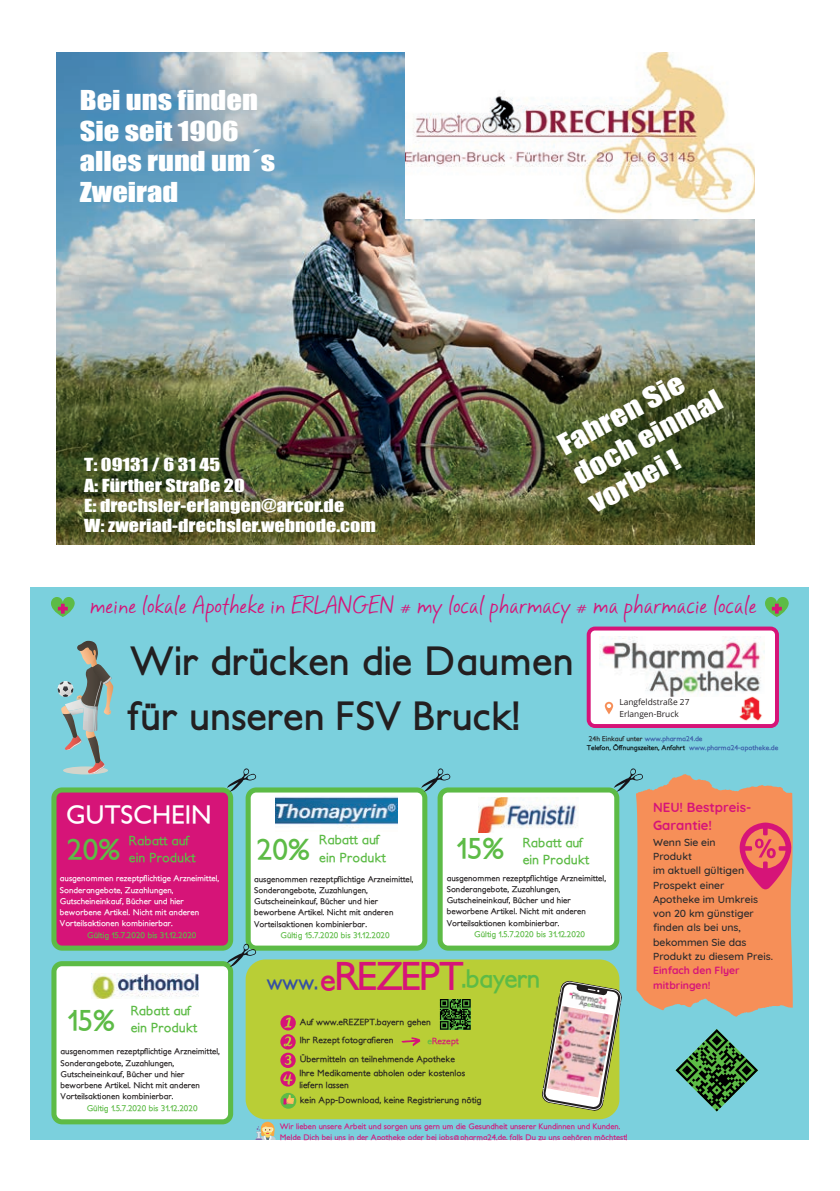
<style>
.page{position:relative;width:840px;height:1191px;background:#fff}
.page>*{position:absolute;margin:0;border:0;box-sizing:border-box;transform-origin:0 0}
.t1{font:700 39px/54.4px "Petita";color:#231f20}
.t2{font:700 28.4px "Petita";color:#5dbb46}
.t3{font:26.6px/32.6px "Impact";color:#fff;scale:1.21 1}
.t4{font:25.2px/30.8px "Impact";color:#fff;scale:1.21 1}
.t5{font:700 25.2px "Petita";letter-spacing:-.025em;color:#5dbb46}
.t6{font:700 25px "Petita";color:#fff}
.t7{font:22.2px "Mayfield";color:#d61478}
.t8{font:16.6px/20.2px "Impact";color:#fff;scale:1.21 1}
.t9{font:700 13.2px/18.2px "Quicksand";color:#d61478}
.t10{font:700 13px/17.2px "Petita";color:#5dbb46}
.t11{font:500 10.4px/14.2px "Quicksand";color:#292a2d}
.t12{font:700 10.4px "Quicksand";color:#d61478}
.t13{font:700 8.8px/12.2px "Petita";color:#231f20}
.t14{font:700 8.8px "Petita";color:#d61478}
.t15{font:8.4px/11.6px "Open Sans";color:#231f20}
.t16{font:700 8.2px/11.2px "Petita";color:#231f20}
.t17{font:700 8.2px/11.2px "Petita";color:#fff}
.t18{font:700 8.2px "Petita";color:#5dbb46}
.t19{font:700 7.8px/10.8px "Petita";color:#d61478}
.t20{font:700 6.8px/9.4px "Petita";color:#3651a2}
.s1{color:#231f20}
.s2{color:#000001}
.s3{font-size:20.2px;color:#3651a2}
.s4{font-size:30.2px;color:#d61478}
.s5{font-size:38.2px;color:#d61478}
.s6{color:#5dbb46}
</style>
<div class="page">
<img style="left:57px;top:52px;width:697px;height:493px">
<img style="left:405px;top:52px;width:349px;height:166px">
<div style="left:31px;top:588px;width:777px;height:552px;background:#7bd0dd"></div>
<svg style="left:51px;top:597px;width:24px;height:20px"></svg>
<svg style="left:765px;top:597px;width:23px;height:20px"></svg>
<svg style="left:51px;top:626px;width:740px;height:514px"></svg>
<h3 class="t4" style="left:80px;top:84px;width:163px">Bei uns finden<br>Sie seit 1906 alles rund um´s<br>Zweirad</h3>
<h3 class="t8" style="left:84px;top:454px;width:242px">T: 09131 / 6 31 45<br>A: Fürther Straße 20<br>E: drechsler-erlangen@arcor.de<br>W: zweriad-drechsler.webnode.com</h3>
<h3 class="t3" style="left:551px;top:431px;width:137px;rotate:-28deg">Fahren Sie doch einmal vorbei !</h3>
<h3 class="t7" style="left:90px;top:590px;width:668px">meine lokale Apotheke in ERLANGEN # my local pharmacy # ma pharmacie locale</h3>
<h1 class="t1" style="left:130px;top:635px;width:445px">Wir drücken die Daumen für unseren FSV Bruck!</h1>
<p class="t15" style="left:619px;top:696px;width:72px">Langfeldstraße 27<br>Erlangen-Bruck</p>
<p class="t20" style="left:586px;top:734px;width:193px;text-indent:2px"><span class="s1">24h Einkauf unter</span> www.pharma24.de<br><span class="s2">Telefon, Öffnungszeiten, Anfahrt</span> www.pharma24-apotheke.de</p>
<h3 class="t6" style="left:66px;top:799px;width:148px">GUTSCHEIN</h3>
<h3 class="t10" style="left:67px;top:832px;width:129px;text-indent:62px">Rabatt auf<br><sup>20%</sup> ein Produkt</h3>
<h3 class="t10" style="left:257px;top:830px;width:130px;line-height:18.2px;text-indent:62px">Rabatt auf<br><sup>20%</sup> ein Produkt</h3>
<h3 class="t10" style="left:522px;top:834px;width:68px">Rabatt auf ein Produkt</h3>
<h2 class="t2" style="left:456px;top:831px;width:49px">15%</h2>
<p class="t16" style="left:446px;top:872px;width:161px">ausgenommen rezeptpflichtige Arzneimittel, Sonderangebote, Zuzahlungen, Gutscheineinkauf, Bücher und hier beworbene Artikel. Nicht mit anderen Vorteilsaktionen kombinierbar.</p>
<p class="t18" style="left:474px;top:929px;width:112px">Gültig 1.5.7.2020 bis 31.12.2020</p>
<p class="t17" style="left:60px;top:873px;width:161px">ausgenommen rezeptpflichtige Arzneimittel, Sonderangebote, Zuzahlungen, Gutscheineinkauf, Bücher und hier beworbene Artikel. Nicht mit anderen Vorteilsaktionen kombinierbar.</p>
<p class="t18" style="left:87px;top:929px;width:111px">Gültig 15.7.2020 bis 31.12.2020</p>
<p class="t16" style="left:254px;top:873px;width:161px">ausgenommen rezeptpflichtige Arzneimittel, Sonderangebote, Zuzahlungen, Gutscheineinkauf, Bücher und hier beworbene Artikel. Nicht mit anderen Vorteilsaktionen kombinierbar.</p>
<p class="t18" style="left:280px;top:930px;width:111px">Gültig 15.7.2020 bis 31.12.2020</p>
<h3 class="t10" style="left:67px;top:1002px;width:131px;text-indent:64px">Rabatt auf<br><sup>15%</sup> ein Produkt</h3>
<p class="t16" style="left:61px;top:1046px;width:161px">ausgenommen rezeptpflichtige Arzneimittel, Sonderangebote, Zuzahlungen, Gutscheineinkauf, Bücher und hier beworbene Artikel. Nicht mit anderen Vorteilsaktionen kombinierbar.</p>
<p class="t18" style="left:87px;top:1102px;width:112px">Gültig 1.5.7.2020 bis 31.12.2020</p>
<h3 class="t5" style="left:267px;top:963px;width:275px"><span class="s3">www.</span><span class="s4">e</span><span class="s5">REZEPT</span>.bayern</h3>
<p class="t13" style="left:300px;top:1016px;width:132px">Auf www.eREZEPT.bayern gehen</p>
<p class="t13" style="left:300px;top:1031px;width:157px;line-height:18.4px">Ihr Rezept fotografieren<br>Übermitteln an teilnehmende Apotheke</p>
<p class="t13" style="left:300px;top:1094px;width:183px">kein App-Download, keine Registrierung nötig</p>
<p class="t14" style="left:427px;top:1035px;width:33px"><span class="s6">e</span>Rezept</p>
<p class="t13" style="left:299px;top:1067px;width:167px">Ihre Medikamente abholen oder kostenlos liefern lassen</p>
<p class="t19" style="left:280px;top:1121px;width:349px">Wir lieben unsere Arbeit und sorgen uns gern um die Gesundheit unserer Kundinnen und Kunden.<br>Melde Dich bei uns in der Apotheke oder bei jobs@pharma24.de, falls Du zu uns gehören möchtest!</p>
<h3 class="t9" style="left:652px;top:797px;width:100px">NEU! Bestpreis-<br>Garantie!</h3>
<p class="t11" style="left:652px;top:834px;width:121px">Wenn Sie ein<br>Produkt<br>im aktuell gültigen<br>Prospekt einer<br>Apotheke im Umkreis von 20 km günstiger finden als bei uns, bekommen Sie das<br>Produkt zu diesem Preis.</p>
<p class="t12" style="left:652px;top:962px;width:88px">Einfach den Flyer</p>
<p class="t12" style="left:652px;top:976px;width:59px">mitbringen!</p>
</div>
